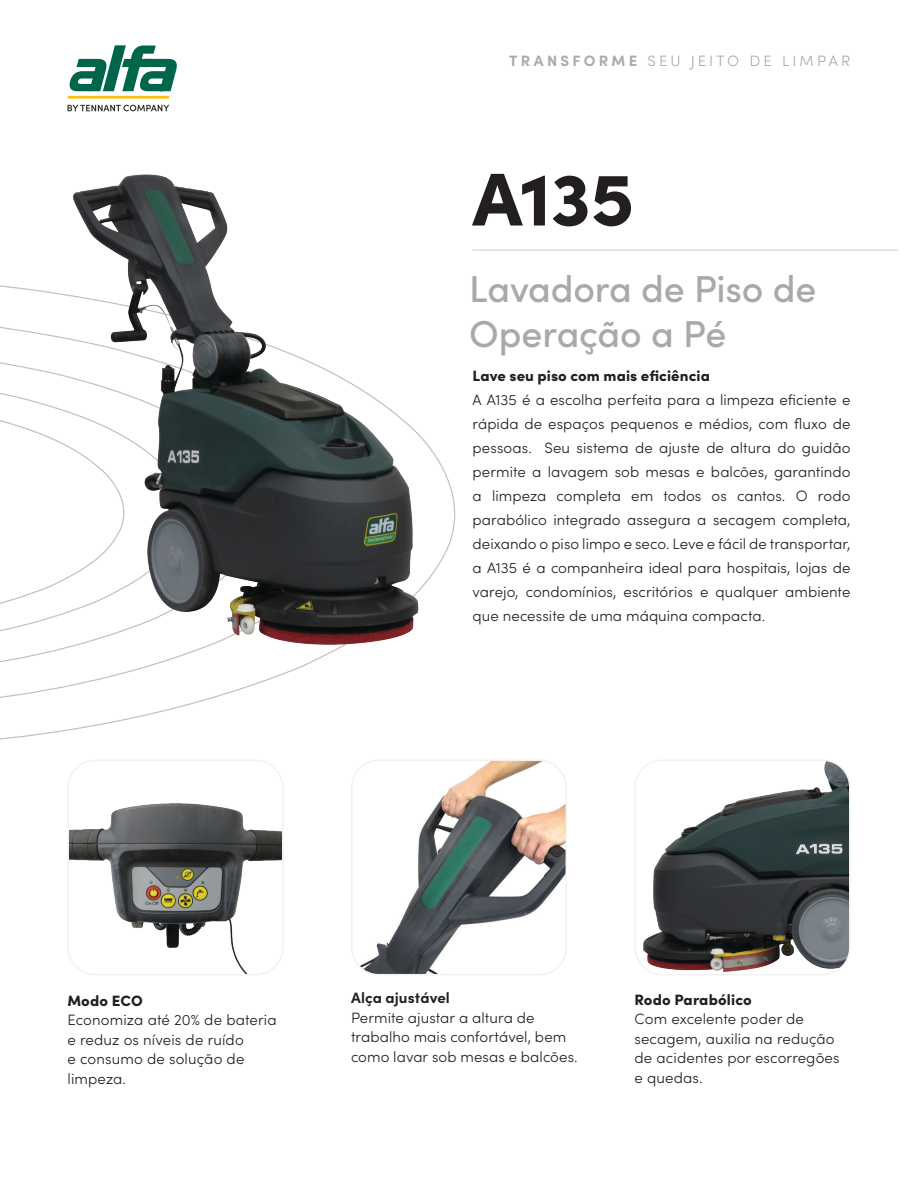
<style>
.page{position:relative;width:918px;height:1188px;background:#fff}
.page>*{position:absolute;margin:0;border:0;box-sizing:border-box;transform-origin:0 0}
.t1{font:900 75px "Sofia Pro";color:#231f20}
.Reinvent_tagline{font:500 37.5px/45px "Sofia Pro";letter-spacing:-.005em;color:#a8a9aa}
.Sell_Sheet_Paragraph_Copy{font:300 15px/24px "Sofia Pro";letter-spacing:.005em;color:#231f20}
.Features{font:300 15px/19.5px "Sofia Pro";letter-spacing:.01em;color:#231f20}
.Reinvent_tagline-2{font:300 15px "Sofia Pro";letter-spacing:.21em;color:#a8a9aa}
.s1{font-weight:700}
.s2{font-weight:900}
</style>
<div class="page">
<img style="left:68px;top:763px;width:213px;height:210px">
<div style="left:68px;top:759px;width:216px;height:216px;border:2px solid #f2f2f3;border-radius:27px"></div>
<img style="left:354px;top:762px;width:210px;height:210px">
<div style="left:351px;top:759px;width:216px;height:216px;border:2px solid #f2f2f3;border-radius:27px"></div>
<img style="left:637px;top:762px;width:213px;height:211px">
<div style="left:634px;top:759px;width:216px;height:216px;border:2px solid #f2f2f3;border-radius:27px"></div>
<svg style="left:0;top:285px;width:465px;height:478px"></svg>
<svg style="left:68px;top:105px;width:101px;height:6px"></svg>
<svg style="left:67px;top:45px;width:110px;height:54px"></svg>
<hr style="left:473px;top:250px;width:425px;height:1px;background:#cfcfcf">
<img style="left:55px;top:174px;width:457px;height:499px">
<p class="Reinvent_tagline-2" style="left:509px;top:50px;width:343px"><span class="s1">TRANSFORME</span> SEU JEITO DE LIMPAR</p>
<p class="t1" style="left:473px;top:140px;width:163px">A135</p>
<p class="Reinvent_tagline" style="left:469px;top:264px;width:349px">Lavadora de Piso de<br>Operação a Pé</p>
<p class="Sell_Sheet_Paragraph_Copy" style="left:473px;top:363px;width:379px"><span class="s2">Lave seu piso com mais eficiência<br></span>A A135 é a escolha perfeita para a limpeza eficiente e rápida de espaços pequenos e médios, com fluxo de pessoas. Seu sistema de ajuste de altura do guidão permite a lavagem sob mesas e balcões, garantindo a limpeza completa em todos os cantos. O rodo parabólico integrado assegura a secagem completa, deixando o piso limpo e seco. Leve e fácil de transportar, a A135 é a companheira ideal para hospitais, lojas de varejo, condomínios, escritórios e qualquer ambiente que necessite de uma máquina compacta.</p>
<p class="Features" style="left:351px;top:988px;width:228px"><span class="s1">Alça ajustável<br></span>Permite ajustar a altura de trabalho mais confortável, bem como lavar sob mesas e balcões.</p>
<p class="Features" style="left:68px;top:990px;width:211px"><span class="s2">Modo ECO<br></span>Economiza até 20% de bateria e reduz os níveis de ruído<br>e consumo de solução de limpeza.</p>
<p class="Features" style="left:634px;top:989px;width:207px"><span class="s2">Rodo Parabólico<br></span>Com excelente poder de secagem, auxilia na redução de acidentes por escorregões e quedas.</p>
</div>
